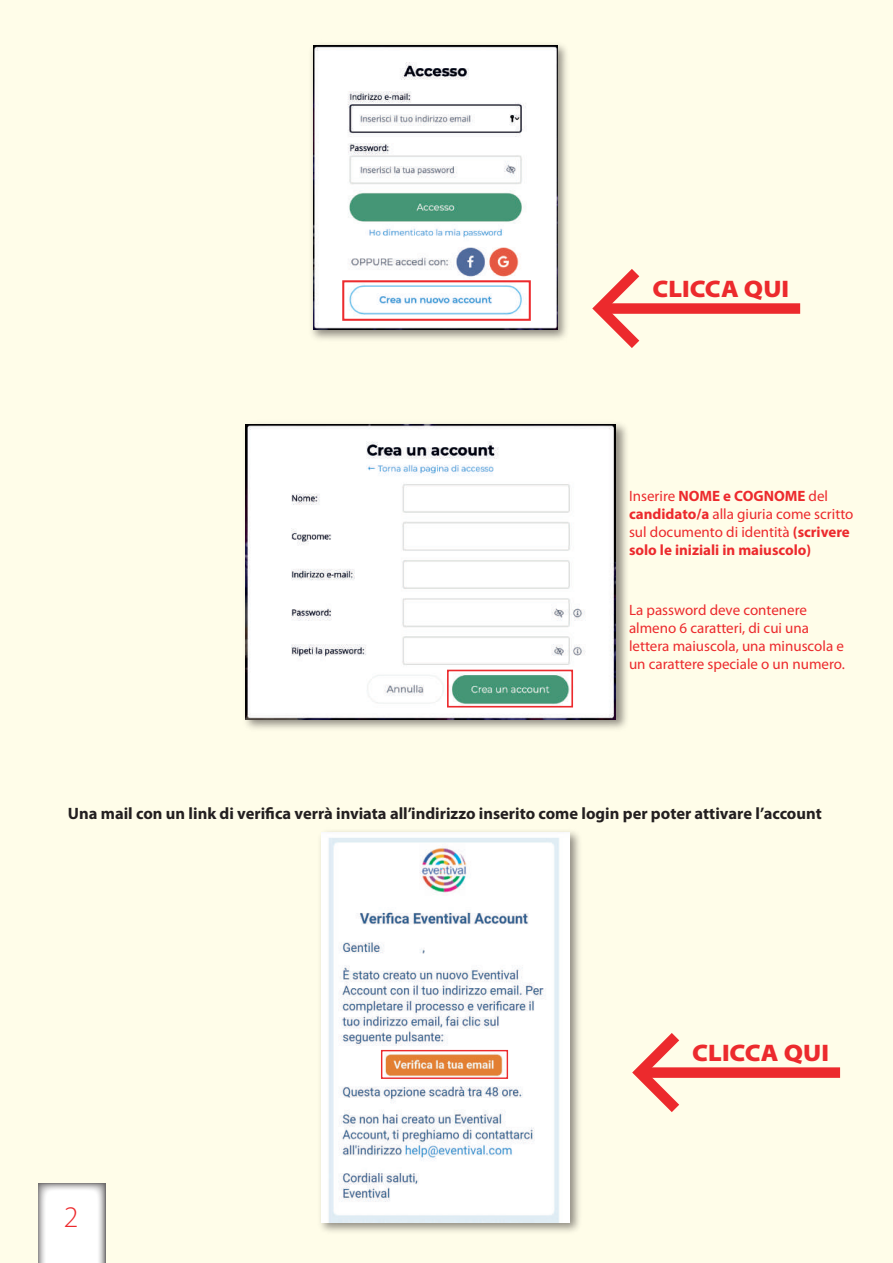
<style>
.page{position:relative;width:893px;height:1263px;background:#fffde9}
.page>*{position:absolute;margin:0;border:0;box-sizing:border-box;transform-origin:0 0}
.t1{font:300 30px "Myriad Pro";color:#ec2a2d}
.t2{font:900 semi-expanded 24px "Myriad Pro";color:#ec2a2d}
.t3{font:700 16.5px "Myriad Pro";color:#231f20}
.t4{font:700 15px/18px "Myriad Pro";color:#ec2a2d}
.t5{font:15px/18px "Myriad Pro";color:#ec2a2d}
.s1{font-weight:400}
</style>
<div class="page">
<img style="left:311px;top:44px;width:256px;height:296px">
<img style="left:313px;top:45px;width:244px;height:285px">
<div style="left:600px;top:303px;width:200px;height:11px;background:#ec2a2d"></div>
<svg style="left:592px;top:269px;width:58px;height:79px"></svg>
<div style="left:640px;top:1067px;width:200px;height:11px;background:#ec2a2d"></div>
<svg style="left:632px;top:1033px;width:58px;height:79px"></svg>
<div style="left:342px;top:280px;width:189px;height:41px;border:2px solid #ec2a2d"></div>
<img style="left:245px;top:423px;width:382px;height:306px">
<img style="left:246px;top:425px;width:370px;height:294px">
<div style="left:447px;top:670px;width:126px;height:37px;border:2px solid #ec2a2d"></div>
<img style="left:320px;top:831px;width:260px;height:401px">
<img style="left:322px;top:832px;width:248px;height:390px">
<div style="left:381px;top:1050px;width:127px;height:29px;border:1px solid #ec2a2d"></div>
<svg style="left:38px;top:1183px;width:68px;height:80px;background:#edecec"></svg>
<h2 class="t2" style="left:652px;top:275px;width:138px">CLICCA QUI</h2>
<p class="t4" style="left:629px;top:487px;width:226px"><span class="s1">Inserire</span> NOME e COGNOME <span class="s1">del </span>candidato/a <span class="s1">alla giuria come scritto sul documento di identità</span> (scrivere solo le iniziali in maiuscolo)</p>
<p class="t5" style="left:629px;top:601px;width:217px">La password deve contenere almeno 6 caratteri, di cui una lettera maiuscola, una minuscola e un carattere speciale o un numero.</p>
<p class="t3" style="left:68px;top:804px;width:755px">Una mail con un link di verifica verrà inviata all’indirizzo inserito come login per poter attivare l’account</p>
<h1 class="t1" style="left:64px;top:1201px;width:16px">2</h1>
<h2 class="t2" style="left:692px;top:1039px;width:138px">CLICCA QUI</h2>
</div>
